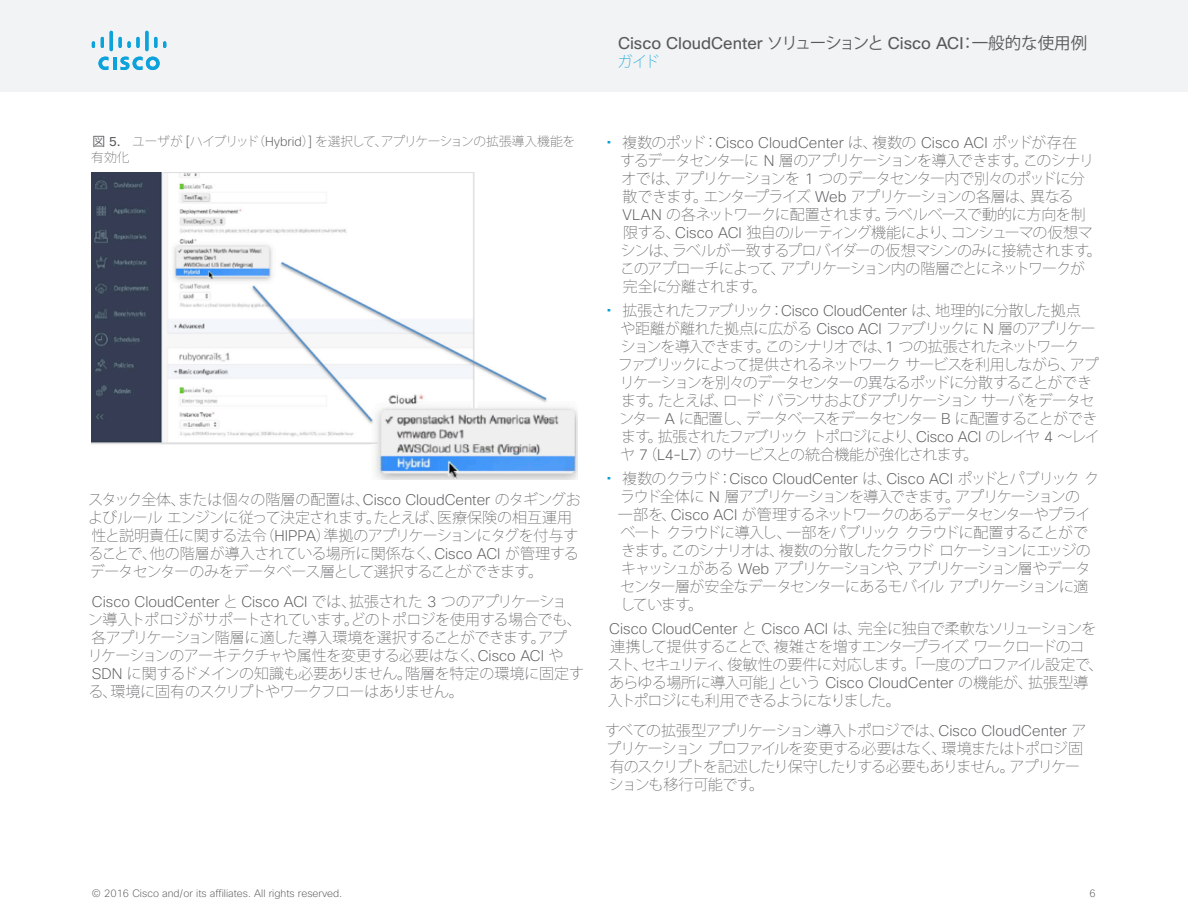
<style>
.page{position:relative;width:1188px;height:918px;background:#fff}
.page>*{position:absolute;margin:0;border:0;box-sizing:border-box;transform-origin:0 0}
.t1{font:16.5px "Cisco Sans";color:#58595b}
.Body{font:200 15px/18px "Koz Go Pro";letter-spacing:-.05em;color:#58595b}
.t2{font:200 15px "Koz Go Pro";color:#049fd9}
.FigureCaption{font:200 12.75px/15.8px "Koz Go Pro";letter-spacing:-.02em;color:#58595b}
.t3{font:200 10.5px "Cisco Sans";color:#58595b}
.s1{font-family:"Koz Go Pro"}
.s2{font-weight:400}
.s3{font-family:"Cisco Sans";font-weight:400}
.s4{font-family:"Cisco Sans"}
.s5{font-family:"Cisco Sans";font-weight:400;color:#049fd9}
</style>
<div class="page">
<div style="left:0;top:0;width:1188px;height:92px;background:#f1f3f4"></div>
<svg style="left:99px;top:57px;width:61px;height:13px"></svg>
<svg style="left:92px;top:41px;width:3px;height:7px"></svg>
<svg style="left:101px;top:37px;width:3px;height:11px"></svg>
<hr style="left:110px;top:31px;width:3px;height:20px;background:#0ca2db;border-radius:2px">
<svg style="left:119px;top:37px;width:12px;height:11px"></svg>
<svg style="left:136px;top:37px;width:4px;height:11px"></svg>
<svg style="left:145px;top:31px;width:4px;height:20px"></svg>
<svg style="left:154px;top:37px;width:3px;height:11px"></svg>
<svg style="left:163px;top:41px;width:3px;height:7px"></svg>
<img style="left:92px;top:173px;width:486px;height:307px">
<p class="t1" style="left:618px;top:32px;width:471px">Cisco CloudCenter <span class="s1">ソリューションと</span> Cisco ACI<span class="s1">：一般的な使用例</span></p>
<p class="t2" style="left:618px;top:52px;width:43px">ガイド</p>
<p class="FigureCaption" style="left:91px;top:133px;width:486px"><span class="s2">図</span> <span class="s3">5.</span> ユーザが <span class="s4">[</span>ハイブリッド（<span class="s4">Hybrid</span>）<span class="s4">]</span> を選択して、アプリケーションの拡張導入機能を有効化</p>
<p class="Body" style="left:88px;top:490px;width:494px">スタック全体、または個々の階層の配置は、<span class="s4">Cisco CloudCenter</span> のタギングおよびルールエンジンに従って決定されます。たとえば、医療保険の相互運用性と説明責任に関する法令（<span class="s4">HIPPA</span>）準拠のアプリケーションにタグを付与することで、他の階層が導入されている場所に関係なく、<span class="s4">Cisco ACI</span> が管理するデータセンターのみをデータベース層として選択することができます。</p>
<p class="Body" style="left:88px;top:592px;width:498px"><span class="s4">Cisco CloudCenter</span> と <span class="s4">Cisco ACI</span> では、拡張された <span class="s4">3</span> つのアプリケーショ<br>ン導入トポロジがサポートされています。どのトポロジを使用する場合でも、各アプリケーション階層に適した導入環境を選択することができます。アプ<br>リケーションのアーキテクチャや属性を変更する必要はなく、<span class="s4">Cisco ACI</span> や<span class="s4">SDN</span> に関するドメインの知識も必要ありません。階層を特定の環境に固定する、環境に固有のスクリプトやワークフローはありません。</p>
<p class="Body" style="left:620px;top:133px;width:483px;text-indent:-13px"><span class="s5">•</span> 複数のポッド：<span class="s4">Cisco CloudCenter</span> は、複数の <span class="s4">Cisco ACI</span> ポッドが存在<br>するデータセンターに <span class="s4">N</span> 層のアプリケーションを導入できます。このシナリオでは、アプリケーションを <span class="s4">1</span> つのデータセンター内で別々のポッドに分<br>散できます。エンタープライズ <span class="s4">Web</span> アプリケーションの各層は、異なる<span class="s4">VLAN</span> の各ネットワークに配置されます。ラベルベースで動的に方向を制限する、<span class="s4">Cisco ACI</span> 独自のルーティング機能により、コンシューマの仮想マシンは、ラベルが一致するプロバイダーの仮想マシンのみに接続されます。このアプローチによって、アプリケーション内の階層ごとにネットワークが完全に分離されます。</p>
<p class="Body" style="left:618px;top:301px;width:483px;text-indent:-11px"><span class="s5">•</span> 拡張されたファブリック：<span class="s4">Cisco CloudCenter</span> は、地理的に分散した拠点<br>や距離が離れた拠点に広がる <span class="s4">Cisco ACI</span> ファブリックに <span class="s4">N</span> 層のアプリケーションを導入できます。このシナリオでは、<span class="s4">1</span> つの拡張されたネットワーク<br>ファブリックによって提供されるネットワークサービスを利用しながら、アプリケーションを別々のデータセンターの異なるポッドに分散することができます。たとえば、ロードバランサおよびアプリケーションサーバをデータセンター <span class="s4">A</span> に配置し、データベースをデータセンター <span class="s4">B</span> に配置することができます。拡張されたファブリックトポロジにより、<span class="s4">Cisco ACI</span> のレイヤ <span class="s4">4</span> ～レイヤ <span class="s4">7</span>（<span class="s4">L4-L7</span>）のサービスとの統合機能が強化されます。</p>
<p class="Body" style="left:618px;top:469px;width:483px;text-indent:-11px"><span class="s5">•</span> 複数のクラウド：<span class="s4">Cisco CloudCenter</span> は、<span class="s4">Cisco ACI</span> ポッドとパブリッククラウド全体に <span class="s4">N</span> 層アプリケーションを導入できます。アプリケーションの<br>一部を、<span class="s4">Cisco ACI</span> が管理するネットワークのあるデータセンターやプライベートクラウドに導入し、一部をパブリッククラウドに配置することができます。このシナリオは、複数の分散したクラウドロケーションにエッジのキャッシュがある <span class="s4">Web</span> アプリケーションや、アプリケーション層やデータセンター層が安全なデータセンターにあるモバイルアプリケーションに適しています。</p>
<p class="Body" style="left:607px;top:619px;width:498px"><span class="s4">Cisco CloudCenter</span> と <span class="s4">Cisco ACI</span> は、完全に独自で柔軟なソリューションを連携して提供することで、複雑さを増すエンタープライズワークロードのコ<br>スト、セキュリティ、俊敏性の要件に対応します。「一度のプロファイル設定で、あらゆる場所に導入可能」という <span class="s4">Cisco CloudCenter</span> の機能が、拡張型導入トポロジにも利用できるようになりました。</p>
<p class="Body" style="left:605px;top:721px;width:483px">すべての拡張型アプリケーション導入トポロジでは、<span class="s4">Cisco CloudCenter</span> アプリケーションプロファイルを変更する必要はなく、環境またはトポロジ固有のスクリプトを記述したり保守したりする必要もありません。アプリケーションも移行可能です。</p>
<p class="t3" style="left:92px;top:887px;width:252px">© 2016 Cisco and/or its affiliates. All rights reserved.</p>
<p class="t3" style="left:1089px;top:887px;width:8px">6</p>
</div>
